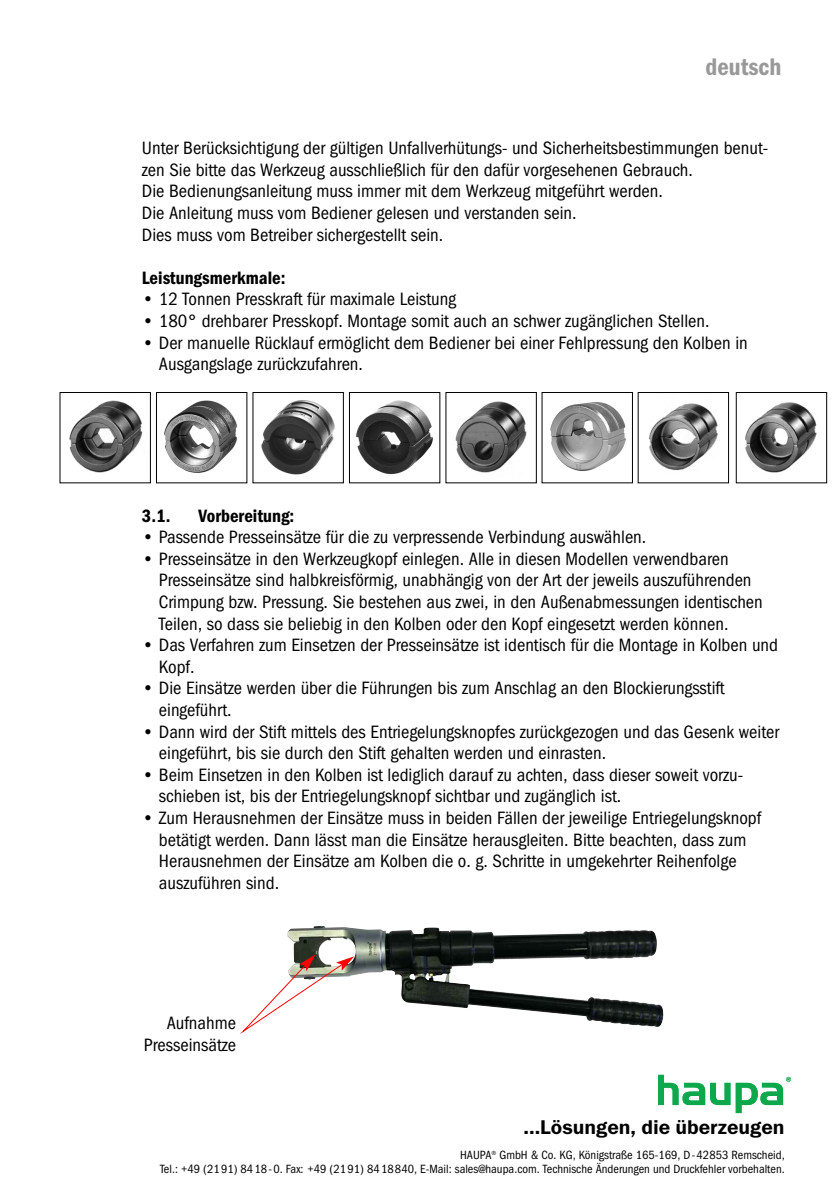
<style>
.page{position:relative;width:840px;height:1191px;background:#fff}
.page>*{position:absolute;margin:0;border:0;box-sizing:border-box;transform-origin:0 0}
.t1{font:24px "Franklin Gothic Demi Cond ITC";color:#999}
.t2{font:20px "Franklin Gothic Demi ITC";color:#000}
.t3{font:18px/21.6px "Franklin Gothic Book Cond ITC";color:#000}
.t4{font:18px "Franklin Gothic Demi Cond ITC";color:#000}
.t5{font:12px/14.4px "Franklin Gothic Book Cond ITC";color:#000;text-align:right}
</style>
<div class="page">
<svg style="left:658px;top:1074px;width:132px;height:39px"></svg>
<img style="left:380px;top:927px;width:283px;height:100px">
<svg style="left:240px;top:954px;width:114px;height:80px"></svg>
<div style="left:156px;top:392px;width:91px;height:91px;border:1px solid #000"></div>
<div style="left:349px;top:392px;width:91px;height:91px;border:1px solid #000"></div>
<img style="left:69px;top:400px;width:74px;height:73px">
<img style="left:164px;top:400px;width:74px;height:73px">
<img style="left:261px;top:400px;width:74px;height:75px">
<img style="left:356px;top:400px;width:77px;height:75px">
<img style="left:455px;top:401px;width:72px;height:72px">
<img style="left:550px;top:402px;width:76px;height:69px">
<img style="left:648px;top:403px;width:70px;height:68px">
<div style="left:735px;top:392px;width:91px;height:91px;border:1px solid #000"></div>
<img style="left:745px;top:402px;width:72px;height:71px">
<h1 class="t1" style="left:705px;top:53px;width:78px">deutsch</h1>
<p class="t3" style="left:142px;top:139px;width:627px">Unter Berücksichtigung der gültigen Unfallverhütungs- und Sicherheitsbestimmungen benut&shy;zen Sie bitte das Werkzeug ausschließlich für den dafür vorgesehenen Gebrauch.<br>Die Bedienungsanleitung muss immer mit dem Werkzeug mitgeführt werden.<br>Die Anleitung muss vom Bediener gelesen und verstanden sein.<br>Dies muss vom Betreiber sichergestellt sein.</p>
<p class="t4" style="left:142px;top:267px;width:145px">Leistungsmerkmale:</p>
<p class="t3" style="left:142px;top:290px;width:315px">• 12 Tonnen Presskraft für maximale Leistung</p>
<p class="t3" style="left:142px;top:312px;width:569px">• 180° drehbarer Presskopf. Montage somit auch an schwer zugänglichen Stellen.</p>
<p class="t3" style="left:159px;top:333px;width:590px;text-indent:-17px">• Der manuelle Rücklauf ermöglicht dem Bediener bei einer Fehlpressung den Kolben in<br>Ausgangslage zurückzufahren.</p>
<p class="t4" style="left:142px;top:505px;width:30px">3.1.</p>
<p class="t4" style="left:198px;top:505px;width:97px">Vorbereitung:</p>
<p class="t3" style="left:142px;top:528px;width:505px">• Passende Presseinsätze für die zu verpressende Verbindung auswählen.</p>
<p class="t3" style="left:159px;top:549px;width:605px;text-indent:-17px">• Presseinsätze in den Werkzeugkopf einlegen. Alle in diesen Modellen verwendbaren Presseinsätze sind halbkreisförmig, unabhängig von der Art der jeweils auszuführenden Crimpung bzw. Pressung. Sie bestehen aus zwei, in den Außenabmessungen identischen Teilen, so dass sie beliebig in den Kolben oder den Kopf eingesetzt werden können.</p>
<p class="t3" style="left:159px;top:636px;width:620px;text-indent:-17px">• Das Verfahren zum Einsetzen der Presseinsätze ist identisch für die Montage in Kolben und<br>Kopf.</p>
<p class="t3" style="left:159px;top:679px;width:567px;text-indent:-17px">• Die Einsätze werden über die Führungen bis zum Anschlag an den Blockierungsstift eingeführt.</p>
<p class="t3" style="left:159px;top:722px;width:621px;text-indent:-17px">• Dann wird der Stift mittels des Entriegelungsknopfes zurückgezogen und das Gesenk weiter eingeführt, bis sie durch den Stift gehalten werden und einrasten.</p>
<p class="t3" style="left:159px;top:765px;width:585px;text-indent:-17px">• Beim Einsetzen in den Kolben ist lediglich darauf zu achten, dass dieser soweit vorzu&shy;schieben ist, bis der Entriegelungsknopf sichtbar und zugänglich ist.</p>
<p class="t3" style="left:159px;top:808px;width:603px;text-indent:-17px">• Zum Herausnehmen der Einsätze muss in beiden Fällen der jeweilige Entriegelungsknopf betätigt werden. Dann lässt man die Einsätze herausgleiten. Bitte beachten, dass zum Herausnehmen der Einsätze am Kolben die o. g. Schritte in umgekehrter Reihenfolge auszuführen sind.</p>
<p class="t3" style="left:144px;top:1013px;width:94px;text-align:right">Aufnahme<br>Presseinsätze</p>
<p class="t2" style="left:523px;top:1120px;width:262px">...Lösungen, die überzeugen</p>
<p class="t5" style="left:160px;top:1148px;width:626px">HAUPA<sup>®</sup> GmbH &amp; Co. KG, Königstraße 165-169, D-42853 Remscheid,<br>Tel.: +49 (2191) 8418-0. Fax: +49 (2191) 8418840, E-Mail: sales@haupa.com. Technische Änderungen und Druckfehler vorbehalten.</p>
</div>
